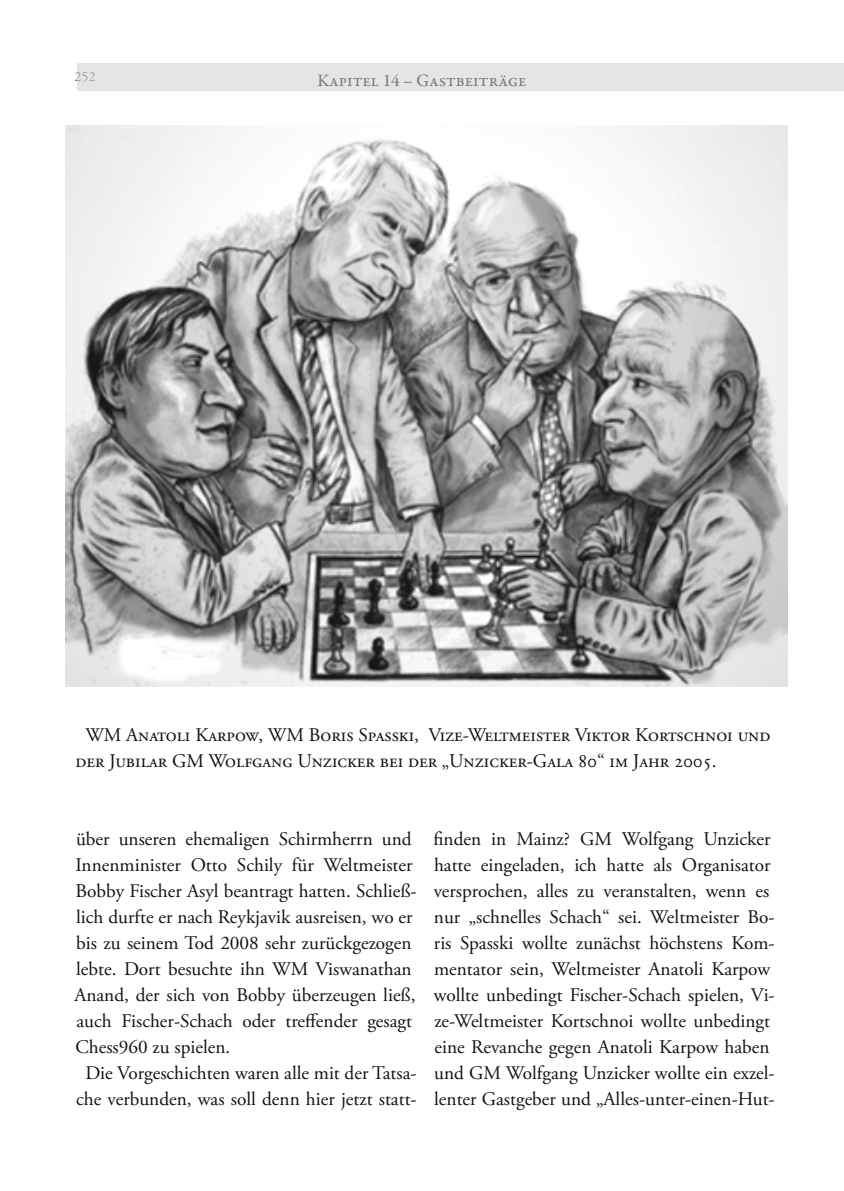
<style>
.page{position:relative;width:844px;height:1191px;background:#fff}
.page>*{position:absolute;margin:0;border:0;box-sizing:border-box;transform-origin:0 0}
.t1{font:19.25px/25.9px "Adobe Garamond Pro";color:#121212}
.t2{font:17.5px "Garamond Premr Pro";color:#757776}
.t3{font:14px "Adobe Garamond Pro";color:#757776}
</style>
<div class="page">
<div style="left:77px;top:63px;width:766px;height:28px;background:#e4e5e5"></div>
<img style="left:66px;top:125px;width:720px;height:561px">
<p class="t3" style="left:75px;top:68px;width:22px">252</p>
<p class="t2" style="left:317px;top:70px;width:211px">Kapitel 14 – Gastbeiträge</p>
<p class="t1" style="left:75px;top:722px;width:696px;text-indent:10px">WM Anatoli Karpow, WM Boris Spasski, Vize-Weltmeister Viktor Kortschnoi und der Jubilar GM Wolfgang Unzicker bei der „Unzicker-Gala 80“ im Jahr 2005.</p>
<p class="t1" style="left:76px;top:826px;width:337px">über unseren ehemaligen Schirmherrn und</p>
<p class="t1" style="left:75px;top:852px;width:338px">Innenminister Otto Schily für Weltmeister</p>
<p class="t1" style="left:75px;top:878px;width:342px">Bobby Fischer Asyl beantragt hatten. Schließ-</p>
<p class="t1" style="left:76px;top:904px;width:338px">lich durfte er nach Reykjavik ausreisen, wo er</p>
<p class="t1" style="left:76px;top:930px;width:337px">bis zu seinem Tod 2008 sehr zurückgezogen</p>
<p class="t1" style="left:76px;top:956px;width:337px">lebte. Dort besuchte ihn WM Viswanathan</p>
<p class="t1" style="left:74px;top:982px;width:342px">Anand, der sich von Bobby überzeugen ließ,</p>
<p class="t1" style="left:76px;top:1008px;width:337px">auch Fischer-Schach oder treffender gesagt</p>
<p class="t1" style="left:75px;top:1034px;width:156px">Chess960 zu spielen.</p>
<p class="t1" style="left:85px;top:1060px;width:332px">Die Vorgeschichten waren alle mit der Tatsa-</p>
<p class="t1" style="left:76px;top:1086px;width:342px">che verbunden, was soll denn hier jetzt statt-</p>
<p class="t1" style="left:433px;top:826px;width:342px">finden in Mainz? GM Wolfgang Unzicker hatte eingeladen, ich hatte als Organisator versprochen, alles zu veranstalten, wenn es nur „schnelles Schach“ sei. Weltmeister Bo&shy;ris Spasski wollte zunächst höchstens Kom&shy;mentator sein, Weltmeister Anatoli Karpow wollte unbedingt Fischer-Schach spielen, Vi&shy;ze-Weltmeister Kortschnoi wollte unbedingt eine Revanche gegen Anatoli Karpow haben und GM Wolfgang Unzicker wollte ein exzel&shy;lenter Gastgeber und „Alles-unter-einen-Hut-</p>
</div>
